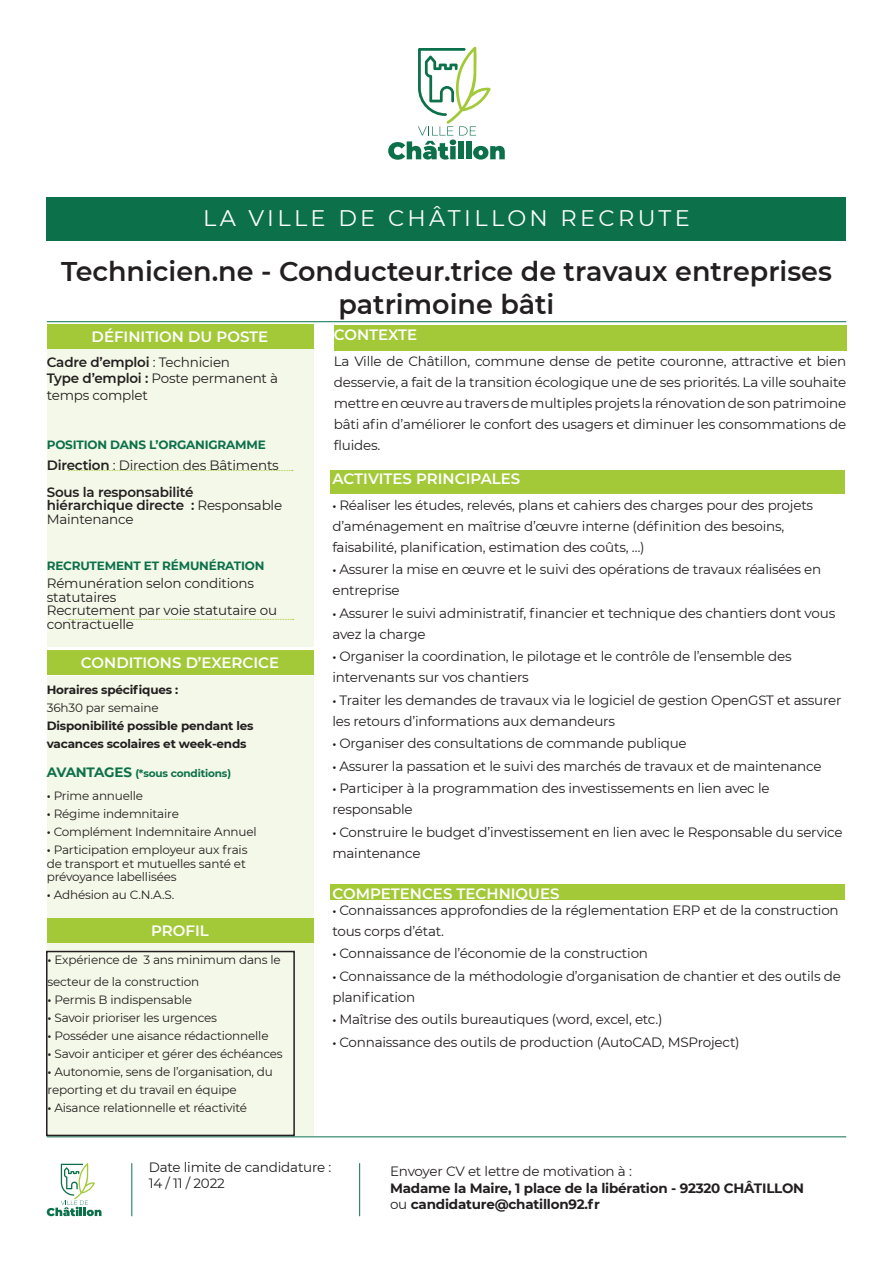
<style>
.page{position:relative;width:893px;height:1263px;background:#fff}
.page>*{position:absolute;margin:0;border:0;box-sizing:border-box;transform-origin:0 0}
.t1{font:600 27px/32.4px "Montserrat";color:#231f20;text-align:center}
.t2{font:22.5px "Montserrat";letter-spacing:.15em;color:#fff}
.t3{font:600 15px "Montserrat";color:#fff}
.t4{font:13.5px/21px "Montserrat";letter-spacing:-.015em;color:#231f20}
.t5{font:700 13.5px/16.5px "Montserrat";letter-spacing:-.015em;color:#231f20}
.t6{font:600 13.5px/27px "Montserrat";letter-spacing:-.015em;color:#231f20}
.t7{font:12px/13.5px "Montserrat";letter-spacing:-.015em;color:#231f20}
.t8{font:700 12px/18px "Montserrat";letter-spacing:-.015em;color:#231f20}
.t9{font:700 12px "Montserrat";letter-spacing:-.015em;color:#0c714b}
.t10{font:700 10.5px "Montserrat";letter-spacing:-.015em;color:#0c714b}
.s1{font-weight:600}
.s2{font-weight:400}
.s3{font-size:13.5px}
.s4{font-weight:600;font-size:12px}
</style>
<div class="page">
<hr style="left:47px;top:1136px;width:799px;height:1px;background:#0c714b">
<svg style="left:47px;top:1163px;width:55px;height:53px"></svg>
<hr style="left:131px;top:1163px;width:1px;height:53px;background:#0c714b">
<hr style="left:359px;top:1163px;width:1px;height:53px;background:#0c714b">
<svg style="left:388px;top:47px;width:117px;height:113px"></svg>
<div style="left:47px;top:197px;width:799px;height:43px;background:#0c714b"></div>
<hr style="left:47px;top:321px;width:799px;height:1px;background:#0c714b">
<div style="left:47px;top:324px;width:266px;height:322px;background:#f4f8e8"></div>
<div style="left:47px;top:324px;width:266px;height:24px;background:#a3c939"></div>
<svg style="left:68px;top:470px;width:225px;height:1px"></svg>
<svg style="left:69px;top:619px;width:225px;height:1px"></svg>
<div style="left:47px;top:676px;width:266px;height:459px;background:#f4f8e8"></div>
<div style="left:47px;top:651px;width:266px;height:24px;background:#a3c939"></div>
<div style="left:334px;top:325px;width:512px;height:26px;background:#a3c939"></div>
<div style="left:330px;top:470px;width:515px;height:24px;background:#a3c939"></div>
<div style="left:46px;top:951px;width:249px;height:185px;border:2px solid #231f20"></div>
<div style="left:47px;top:918px;width:266px;height:25px;background:#a3c939"></div>
<div style="left:330px;top:884px;width:515px;height:16px;background:#a3c939"></div>
<h2 class="t2" style="left:203px;top:202px;width:488px">LA VILLE DE CHÂTILLON RECRUTE</h2>
<h1 class="t1" style="left:61px;top:254px;width:772px">Technicien.ne - Conducteur.trice de travaux entreprises patrimoine bâti</h1>
<p class="t3" style="left:92px;top:326px;width:178px">DÉFINITION DU POSTE</p>
<p class="t4" style="left:47px;top:353px;width:233px;line-height:16.5px"><span class="s1">Cadre d’emploi</span> : Technicien<br><span class="s1">Type d’emploi :</span> Poste permanent à temps complet</p>
<p class="t9" style="left:47px;top:436px;width:221px">POSITION DANS L’ORGANIGRAMME</p>
<p class="t6" style="left:47px;top:451px;width:234px">Direction <span class="s2">: Direction des Bâtiments<br></span>Sous la responsabilité</p>
<p class="t4" style="left:47px;top:498px;width:237px;line-height:13.5px"><span class="s1">hiérarchique directe :</span> Responsable<br>Maintenance</p>
<p class="t9" style="left:47px;top:557px;width:219px">RECRUTEMENT ET RÉMUNÉRATION</p>
<p class="t4" style="left:47px;top:576px;width:232px;line-height:13.5px">Rémunération selon conditions statutaires<br>Recrutement par voie statutaire ou contractuelle</p>
<p class="t3" style="left:81px;top:652px;width:200px">CONDITIONS D’EXERCICE</p>
<p class="t8" style="left:47px;top:680px;width:133px">Horaires spécifiques :</p>
<p class="t7" style="left:47px;top:701px;width:113px">36h30 par semaine</p>
<p class="t8" style="left:47px;top:716px;width:208px">Disponibilité possible pendant les vacances scolaires et week-ends</p>
<p class="t10" style="left:47px;top:766px;width:186px"><span class="s3">AVANTAGES</span> (*sous conditions)</p>
<p class="t7" style="left:47px;top:788px;width:98px"><span class="s1">•</span> Prime annuelle</p>
<p class="t7" style="left:47px;top:806px;width:134px"><span class="s1">•</span> Régime indemnitaire</p>
<p class="t7" style="left:47px;top:824px;width:211px"><span class="s1">•</span> Complément Indemnitaire Annuel</p>
<p class="t7" style="left:47px;top:842px;width:202px"><span class="s1">•</span> Participation employeur aux frais de transport et mutuelles santé et prévoyance labellisées</p>
<p class="t7" style="left:47px;top:887px;width:129px"><span class="s1">•</span> Adhésion au C.N.A.S.</p>
<p class="t3" style="left:334px;top:324px;width:85px">CONTEXTE</p>
<p class="t4" style="left:334px;top:350px;width:514px;text-align:justify">La Ville de Châtillon, commune dense de petite couronne, attractive et bien desservie, a fait de la transition écologique une de ses priorités. La ville souhaite mettre en œuvre au travers de multiples projets la rénovation de son patrimoine bâti afin d’améliorer le confort des usagers et diminuer les consommations de fluides.</p>
<p class="t3" style="left:332px;top:468px;width:190px">ACTIVITES PRINCIPALES</p>
<p class="t4" style="left:332px;top:494px;width:482px"><span class="s4">•</span> Réaliser les études, relevés, plans et cahiers des charges pour des projets d’aménagement en maîtrise d’œuvre interne (définition des besoins, faisabilité, planification, estimation des coûts, …)</p>
<p class="t4" style="left:332px;top:558px;width:490px"><span class="s4">•</span> Assurer la mise en œuvre et le suivi des opérations de travaux réalisées en entreprise</p>
<p class="t4" style="left:332px;top:602px;width:504px"><span class="s4">•</span> Assurer le suivi administratif, financier et technique des chantiers dont vous avez la charge</p>
<p class="t4" style="left:332px;top:645px;width:461px"><span class="s4">•</span> Organiser la coordination, le pilotage et le contrôle de l’ensemble des intervenants sur vos chantiers</p>
<p class="t4" style="left:332px;top:689px;width:511px"><span class="s4">•</span> Traiter les demandes de travaux via le logiciel de gestion OpenGST et assurer les retours d’informations aux demandeurs</p>
<p class="t4" style="left:332px;top:732px;width:356px"><span class="s4">•</span> Organiser des consultations de commande publique</p>
<p class="t4" style="left:332px;top:755px;width:491px"><span class="s4">•</span> Assurer la passation et le suivi des marchés de travaux et de maintenance</p>
<p class="t4" style="left:332px;top:777px;width:439px"><span class="s4">•</span> Participer à la programmation des investissements en lien avec le responsable</p>
<p class="t4" style="left:332px;top:821px;width:512px"><span class="s4">•</span> Construire le budget d’investissement en lien avec le Responsable du service maintenance</p>
<p class="t3" style="left:332px;top:883px;width:229px">COMPETENCES TECHNIQUES</p>
<p class="t3" style="left:151px;top:920px;width:59px">PROFIL</p>
<p class="t7" style="left:48px;top:948px;width:235px;line-height:22.5px"><span class="s1">•</span> Expérience de 3 ans minimum dans le secteur de la construction</p>
<p class="t7" style="left:48px;top:993px;width:146px"><span class="s1">•</span> Permis B indispensable</p>
<p class="t7" style="left:48px;top:1011px;width:171px"><span class="s1">•</span> Savoir prioriser les urgences</p>
<p class="t7" style="left:48px;top:1029px;width:223px"><span class="s1">•</span> Posséder une aisance rédactionnelle</p>
<p class="t7" style="left:48px;top:1047px;width:237px"><span class="s1">•</span> Savoir anticiper et gérer des échéances</p>
<p class="t7" style="left:48px;top:1063px;width:227px;line-height:18px"><span class="s1">•</span> Autonomie, sens de l’organisation, du reporting et du travail en équipe</p>
<p class="t7" style="left:48px;top:1101px;width:201px"><span class="s1">•</span> Aisance relationnelle et réactivité</p>
<p class="t4" style="left:332px;top:899px;width:508px"><span class="s4">•</span> Connaissances approfondies de la réglementation ERP et de la construction tous corps d’état.</p>
<p class="t4" style="left:332px;top:942px;width:317px"><span class="s4">•</span> Connaissance de l’économie de la construction</p>
<p class="t4" style="left:332px;top:965px;width:510px"><span class="s4">•</span> Connaissance de la méthodologie d’organisation de chantier et des outils de planification</p>
<p class="t4" style="left:332px;top:1008px;width:332px"><span class="s4">•</span> Maîtrise des outils bureautiques (word, excel, etc.)</p>
<p class="t4" style="left:332px;top:1031px;width:409px"><span class="s4">•</span> Connaissance des outils de production (AutoCAD, MSProject)</p>
<p class="t4" style="left:149px;top:1158px;width:184px;line-height:16.5px">Date limite de candidature :<br>14 / 11 / 2022</p>
<p class="t4" style="left:390px;top:1160px;width:243px">Envoyer CV et lettre de motivation à :</p>
<p class="t5" style="left:390px;top:1179px;width:416px">Madame la Maire, 1 place de la libération - 92320 CHÂTILLON <span class="s2">ou</span> candidature@chatillon92.fr</p>
</div>
